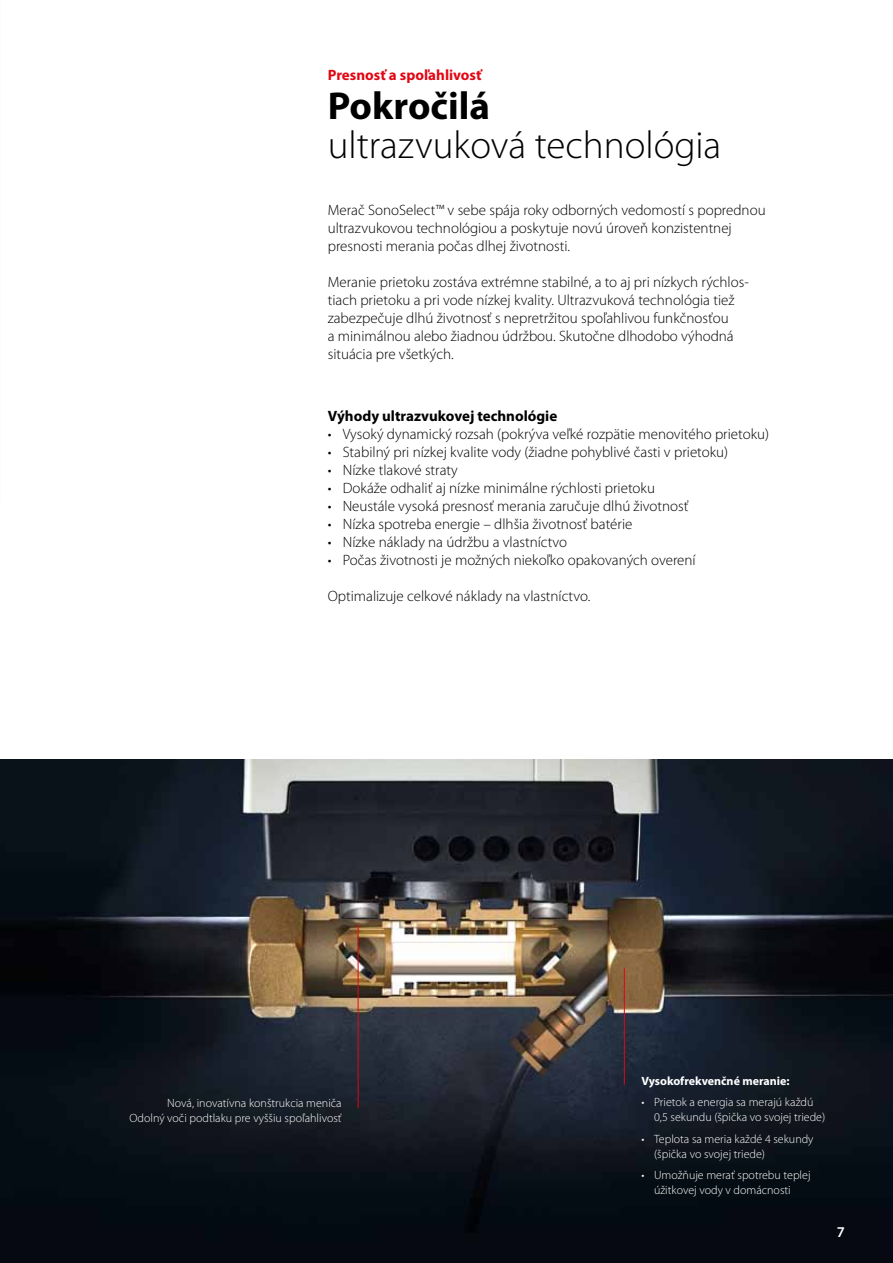
<style>
.page{position:relative;width:893px;height:1263px;background:#fff}
.page>*{position:absolute;margin:0;border:0;box-sizing:border-box;transform-origin:0 0}
.t1{font:300 39px "Myriad Pro";color:#000}
.t2{font:700 39px "Myriad Pro";color:#000}
.t3{font:300 15px/18px "Myriad Pro";color:#000}
.t4{font:700 15px "Myriad Pro";color:#000}
.t5{font:700 15px "Myriad Pro";color:#e30613}
.t6{font:600 15px "Myriad Pro";color:#fff}
.t7{font:300 12px/15px "Myriad Pro";color:#fff}
.t8{font:700 12px "Myriad Pro";color:#fff}
</style>
<div class="page">
<img style="left:0;top:759px;width:893px;height:504px">
<hr style="left:358px;top:924px;width:1px;height:184px;background:#e30613">
<hr style="left:624px;top:968px;width:1px;height:117px;background:#e30613">
<p class="t5" style="left:328px;top:66px;width:155px">Presnosť a spoľahlivosť</p>
<h1 class="t2" style="left:328px;top:84px;width:164px">Pokročilá</h1>
<h1 class="t1" style="left:328px;top:123px;width:395px">ultrazvuková technológia</h1>
<p class="t3" style="left:328px;top:201px;width:439px">Merač SonoSelect™ v sebe spája roky odborných vedomostí s poprednou ultrazvukovou technológiou a poskytuje novú úroveň konzistentnej presnosti merania počas dlhej životnosti.</p>
<p class="t3" style="left:328px;top:273px;width:422px">Meranie prietoku zostáva extrémne stabilné, a to aj pri nízkych rýchlos&shy;tiach prietoku a pri vode nízkej kvality. Ultrazvuková technológia tiež zabezpečuje dlhú životnosť s nepretržitou spoľahlivou funkčnosťou<br>a minimálnou alebo žiadnou údržbou. Skutočne dlhodobo výhodná situácia pre všetkých.</p>
<p class="t4" style="left:328px;top:407px;width:231px">Výhody ultrazvukovej technológie</p>
<p class="t3" style="left:328px;top:424px;width:443px">• Vysoký dynamický rozsah (pokrýva veľké rozpätie menovitého prietoku)</p>
<p class="t3" style="left:328px;top:442px;width:402px">• Stabilný pri nízkej kvalite vody (žiadne pohyblivé časti v prietoku)</p>
<p class="t3" style="left:328px;top:460px;width:132px">• Nízke tlakové straty</p>
<p class="t3" style="left:328px;top:478px;width:329px">• Dokáže odhaliť aj nízke minimálne rýchlosti prietoku</p>
<p class="t3" style="left:328px;top:496px;width:362px">• Neustále vysoká presnosť merania zaručuje dlhú životnosť</p>
<p class="t3" style="left:328px;top:514px;width:306px">• Nízka spotreba energie – dlhšia životnosť batérie</p>
<p class="t3" style="left:328px;top:532px;width:241px">• Nízke náklady na údržbu a vlastníctvo</p>
<p class="t3" style="left:328px;top:550px;width:369px">• Počas životnosti je možných niekoľko opakovaných overení</p>
<p class="t3" style="left:328px;top:587px;width:264px">Optimalizuje celkové náklady na vlastníctvo.</p>
<p class="t7" style="left:129px;top:1096px;width:214px;text-align:right">Nová, inovatívna konštrukcia meniča<br>Odolný voči podtlaku pre vyššiu spoľahlivosť</p>
<p class="t8" style="left:641px;top:1074px;width:150px">Vysokofrekvenčné meranie:</p>
<p class="t7" style="left:654px;top:1094px;width:173px;text-indent:-13px">• Prietok a energia sa merajú každú<br>0,5 sekundu (špička vo svojej triede)</p>
<p class="t7" style="left:654px;top:1131px;width:161px;text-indent:-13px">• Teplota sa meria každé 4 sekundy (špička vo svojej triede)</p>
<p class="t7" style="left:641px;top:1167px;width:171px;text-align:center">• Umožňuje merať spotrebu teplej úžitkovej vody v domácnosti</p>
<p class="t6" style="left:837px;top:1224px;width:10px">7</p>
</div>
